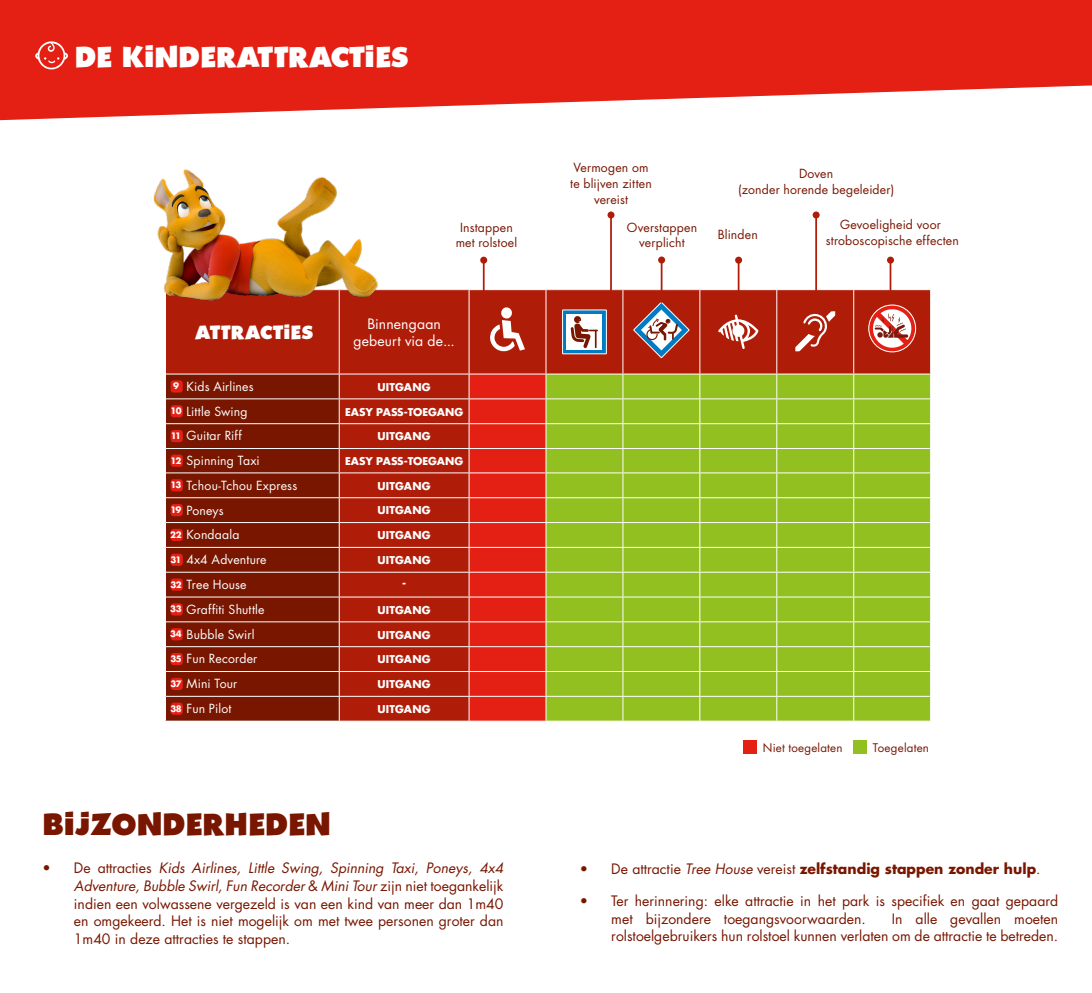
<style>
.page{position:relative;width:1092px;height:993px;background:#fff}
.page>*{position:absolute;margin:0;border:0;box-sizing:border-box;transform-origin:0 0}
.t1{font:700 28px "Walibi";color:#781600}
.t2{font:700 26.25px "Walibi";color:#fff}
.t3{font:700 17.5px "Walibi";letter-spacing:.01em;color:#fff}
.t4{font:14px/17.5px "Futura";color:#781600;text-align:justify}
.t5{font:700 14px "Futura";color:#781600}
.t6{font:14px/17.5px "Futura Std";letter-spacing:.01em;color:#fff;text-align:center}
.t7{font:12.25px "Futura Std";letter-spacing:.01em;color:#fff}
.t8{font:12.25px/15.8px "Futura Std";letter-spacing:.015em;color:#781600;text-align:center}
.t9{font:11.55px "Futura Std";letter-spacing:.02em;color:#781600}
.t10{font:700 10.5px "Futura Std";letter-spacing:.01em;color:#fff}
.s1{font-weight:700;font-size:8.58px}
.s2{font-style:italic}
.s3{font-weight:400}
.s4{font-weight:400;font-style:italic}
</style>
<div class="page">
<div style="left:165px;top:289px;width:174px;height:85px;background:#af1d09"></div>
<div style="left:166px;top:374px;width:173px;height:321px;background:#781600"></div>
<div style="left:165px;top:696px;width:174px;height:25px;background:#781600"></div>
<hr style="left:166px;top:373px;width:173px;height:1px;background:#fff">
<hr style="left:166px;top:398px;width:173px;height:1px;background:#fff">
<hr style="left:166px;top:423px;width:173px;height:1px;background:#fff">
<hr style="left:166px;top:448px;width:173px;height:1px;background:#fff">
<hr style="left:166px;top:472px;width:173px;height:1px;background:#fff">
<hr style="left:166px;top:497px;width:173px;height:1px;background:#fff">
<hr style="left:166px;top:522px;width:173px;height:1px;background:#fff">
<hr style="left:166px;top:546px;width:173px;height:1px;background:#fff">
<hr style="left:166px;top:571px;width:173px;height:1px;background:#fff">
<hr style="left:166px;top:596px;width:173px;height:1px;background:#fff">
<hr style="left:166px;top:621px;width:173px;height:1px;background:#fff">
<hr style="left:166px;top:646px;width:173px;height:1px;background:#fff">
<hr style="left:166px;top:670px;width:173px;height:1px;background:#fff">
<hr style="left:165px;top:720px;width:174px;height:1px;background:#fff">
<hr style="left:165px;top:290px;width:1px;height:84px;background:#fff">
<svg style="left:165px;top:398px;width:1px;height:322px"></svg>
<svg style="left:339px;top:289px;width:592px;height:432px;background:#aa7e26"></svg>
<div style="left:868px;top:305px;width:47px;height:47px;border:1px solid #fff;border-radius:50%"></div>
<div style="left:171px;top:380px;width:12px;height:12px;background:#e41f13;border-radius:3px"></div>
<div style="left:171px;top:405px;width:12px;height:12px;background:#e41f13;border-radius:3px"></div>
<div style="left:171px;top:430px;width:12px;height:12px;background:#e41f13;border-radius:3px"></div>
<div style="left:171px;top:454px;width:12px;height:12px;background:#e41f13;border-radius:3px"></div>
<div style="left:171px;top:479px;width:12px;height:12px;background:#e41f13;border-radius:3px"></div>
<div style="left:171px;top:504px;width:12px;height:12px;background:#e41f13;border-radius:3px"></div>
<div style="left:171px;top:528px;width:12px;height:13px;background:#e41f13;border-radius:3px"></div>
<div style="left:171px;top:553px;width:12px;height:12px;background:#e41f13;border-radius:3px"></div>
<div style="left:171px;top:578px;width:12px;height:12px;background:#e41f13;border-radius:3px"></div>
<div style="left:171px;top:603px;width:12px;height:12px;background:#e41f13;border-radius:3px"></div>
<div style="left:171px;top:628px;width:12px;height:12px;background:#e41f13;border-radius:3px"></div>
<div style="left:171px;top:652px;width:12px;height:13px;background:#e41f13;border-radius:3px"></div>
<div style="left:171px;top:677px;width:12px;height:12px;background:#e41f13;border-radius:3px"></div>
<div style="left:171px;top:702px;width:12px;height:12px;background:#e41f13;border-radius:3px"></div>
<svg style="left:0;top:0;width:1091px;height:120px;background:#e73f35"></svg>
<svg style="left:35px;top:41px;width:33px;height:28px"></svg>
<hr style="left:483px;top:260px;width:1px;height:42px;background:#af1d09">
<div style="left:480px;top:256px;width:7px;height:7px;background:#af1d09;border-radius:50%"></div>
<hr style="left:610px;top:215px;width:2px;height:89px;background:#af1d09">
<div style="left:607px;top:211px;width:7px;height:7px;background:#af1d09;border-radius:50%"></div>
<hr style="left:660px;top:260px;width:2px;height:42px;background:#af1d09">
<div style="left:658px;top:256px;width:7px;height:7px;background:#af1d09;border-radius:50%"></div>
<hr style="left:737px;top:260px;width:2px;height:43px;background:#af1d09">
<div style="left:735px;top:256px;width:7px;height:7px;background:#af1d09;border-radius:50%"></div>
<hr style="left:889px;top:260px;width:2px;height:43px;background:#af1d09">
<svg style="left:886px;top:256px;width:7px;height:7px"></svg>
<hr style="left:815px;top:215px;width:2px;height:89px;background:#af1d09">
<div style="left:812px;top:211px;width:7px;height:7px;background:#af1d09;border-radius:50%"></div>
<div style="left:743px;top:739px;width:13px;height:14px;background:#e41f13"></div>
<div style="left:852px;top:739px;width:14px;height:14px;background:#92c020"></div>
<img style="left:153px;top:169px;width:264px;height:164px">
<h2 class="t2" style="left:75px;top:40px;width:335px">DE KINDERATTRACTIES</h2>
<p class="t8" style="left:570px;top:160px;width:83px">Vermogen om te blijven zitten vereist</p>
<p class="t8" style="left:738px;top:166px;width:158px">Doven<br>(zonder horende begeleider)</p>
<p class="t8" style="left:455px;top:219px;width:63px">Instappen met rolstoel</p>
<p class="t8" style="left:626px;top:219px;width:72px">Overstappen verplicht</p>
<p class="t8" style="left:717px;top:226px;width:42px">Blinden</p>
<p class="t8" style="left:825px;top:217px;width:135px">Gevoeligheid voor stroboscopische effecten</p>
<p class="t3" style="left:195px;top:321px;width:120px">ATTRACTIES</p>
<p class="t6" style="left:353px;top:315px;width:103px">Binnengaan gebeurt via de...</p>
<p class="t7" style="left:173px;top:378px;width:82px"><span class="s1">9</span> Kids Airlines</p>
<p class="t10" style="left:377px;top:380px;width:55px">UITGANG</p>
<p class="t7" style="left:170px;top:403px;width:79px"><span class="s1">10</span> Little Swing</p>
<p class="t10" style="left:345px;top:404px;width:119px">EASY PASS-TOEGANG</p>
<p class="t7" style="left:171px;top:428px;width:72px"><span class="s1">11</span> Guitar Riff</p>
<p class="t10" style="left:377px;top:429px;width:55px">UITGANG</p>
<p class="t7" style="left:171px;top:452px;width:91px"><span class="s1">12</span> Spinning Taxi</p>
<p class="t10" style="left:345px;top:454px;width:119px">EASY PASS-TOEGANG</p>
<p class="t7" style="left:171px;top:477px;width:128px"><span class="s1">13</span> Tchou-Tchou Express</p>
<p class="t10" style="left:377px;top:478px;width:55px">UITGANG</p>
<p class="t7" style="left:170px;top:502px;width:55px"><span class="s1">19</span> Poneys</p>
<p class="t10" style="left:377px;top:503px;width:55px">UITGANG</p>
<p class="t7" style="left:170px;top:527px;width:71px"><span class="s1">22</span> Kondaala</p>
<p class="t10" style="left:377px;top:528px;width:55px">UITGANG</p>
<p class="t7" style="left:171px;top:551px;width:97px"><span class="s1">31</span> 4x4 Adventure</p>
<p class="t10" style="left:377px;top:553px;width:55px">UITGANG</p>
<p class="t7" style="left:170px;top:576px;width:78px"><span class="s1">32</span> Tree House</p>
<p class="t10" style="left:402px;top:576px;width:6px">-</p>
<p class="t7" style="left:170px;top:601px;width:96px"><span class="s1">33</span> Graffiti Shuttle</p>
<p class="t10" style="left:377px;top:602px;width:55px">UITGANG</p>
<p class="t7" style="left:170px;top:626px;width:86px"><span class="s1">34</span> Bubble Swirl</p>
<p class="t10" style="left:377px;top:627px;width:55px">UITGANG</p>
<p class="t7" style="left:170px;top:651px;width:88px"><span class="s1">35</span> Fun Recorder</p>
<p class="t10" style="left:377px;top:652px;width:55px">UITGANG</p>
<p class="t7" style="left:170px;top:675px;width:68px"><span class="s1">37</span> Mini Tour</p>
<p class="t10" style="left:377px;top:677px;width:55px">UITGANG</p>
<p class="t7" style="left:170px;top:700px;width:62px"><span class="s1">38</span> Fun Pilot</p>
<p class="t10" style="left:377px;top:702px;width:55px">UITGANG</p>
<p class="t9" style="left:763px;top:740px;width:81px">Niet toegelaten</p>
<p class="t9" style="left:872px;top:740px;width:58px">Toegelaten</p>
<h1 class="t1" style="left:42px;top:805px;width:290px">BIJZONDERHEDEN</h1>
<p class="t4" style="left:74px;top:859px;width:431px;text-indent:-31px">• De attracties <span class="s2">Kids Airlines, Little Swing, Spinning Taxi, Poneys, 4x4<br>Adventure, Bubble Swirl, Fun Recorder</span> &amp; <span class="s2">Mini Tour</span> zijn niet toegankelijk indien een volwassene vergezeld is van een kind van meer dan 1m40 en omgekeerd. Het is niet mogelijk om met twee personen groter dan 1m40 in deze attracties te stappen.</p>
<p class="t5" style="left:579px;top:858px;width:462px"><span class="s3">• De attractie</span> <span class="s4">Tree House</span> <span class="s3">vereist</span> zelfstandig stappen zonder hulp<span class="s3">.</span></p>
<p class="t4" style="left:611px;top:892px;width:448px;text-indent:-32px">• Ter herinnering: elke attractie in het park is specifiek en gaat gepaard met bijzondere toegangsvoorwaarden.</p>
<p class="t4" style="left:611px;top:909px;width:448px;text-align:right">In alle gevallen moeten<br>rolstoelgebruikers hun rolstoel kunnen verlaten om de attractie te betreden.</p>
</div>
